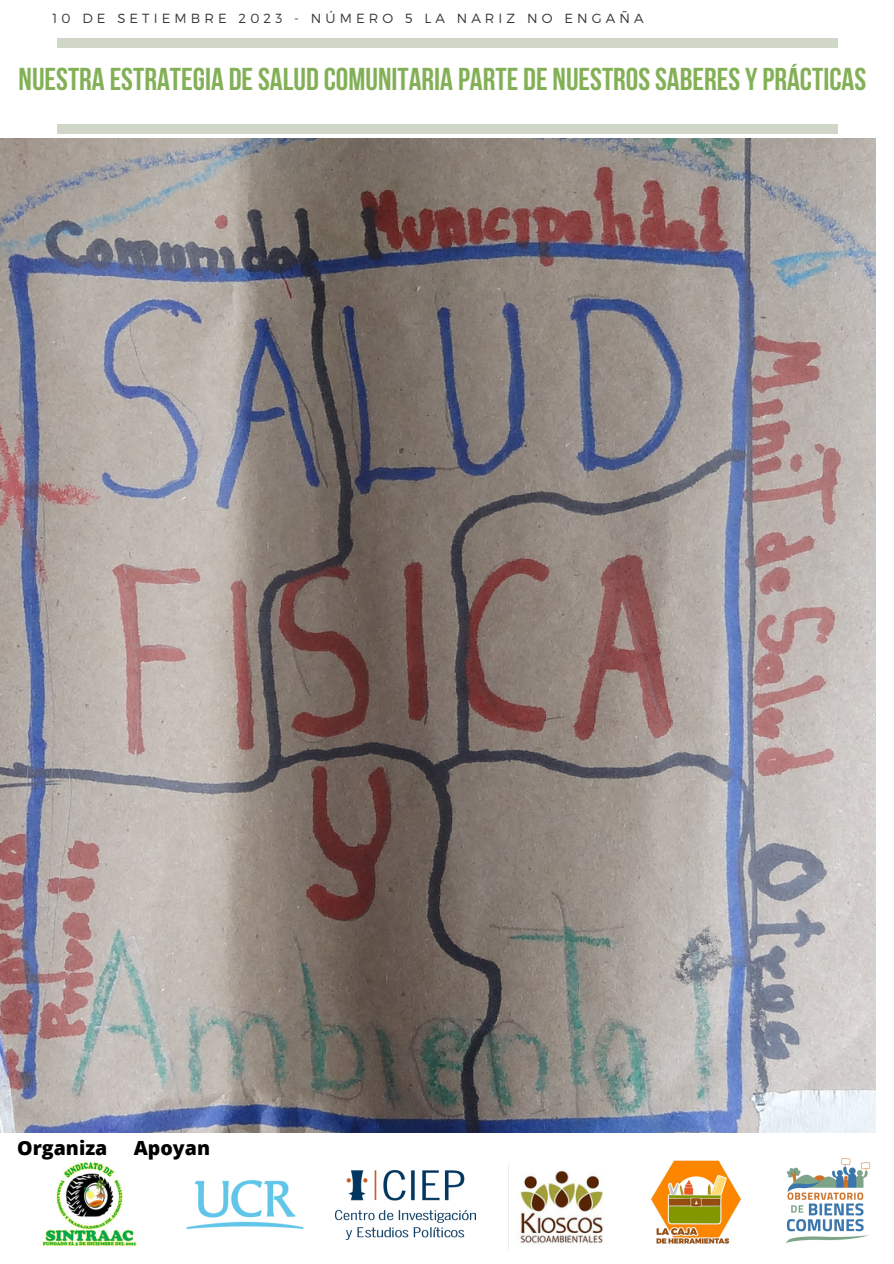
<style>
.page{position:relative;width:894px;height:1264px;background:#fff}
.page>*{position:absolute;margin:0;border:0;box-sizing:border-box;transform-origin:0 0}
.t1{font:700 31.5px "Bebas Neue";color:#83b056}
.t2{font:800 19.5px "Open Sans";color:#000}
.t3{font:300 13.2px "Montserrat";letter-spacing:.31em;color:#383637}
</style>
<div class="page">
<img style="left:0;top:139px;width:875px;height:993px">
<div style="left:57px;top:38px;width:780px;height:9px;background:#d0d7c9"></div>
<div style="left:57px;top:124px;width:780px;height:9px;background:#d0d7c9"></div>
<img style="left:42px;top:1161px;width:95px;height:86px">
<img style="left:651px;top:1160px;width:90px;height:84px">
<img style="left:186px;top:1180px;width:118px;height:49px">
<img style="left:335px;top:1170px;width:140px;height:68px">
<img style="left:785px;top:1158px;width:86px;height:85px">
<img style="left:508px;top:1164px;width:95px;height:85px">
<p class="t3" style="left:52px;top:9px;width:592px">10 DE SETIEMBRE 2023 - NÚMERO 5 LA NARIZ NO ENGAÑA</p>
<p class="t1" style="left:19px;top:66px;width:848px">NUESTRA ESTRATEGIA DE SALUD COMUNITARIA PARTE DE NUESTROS SABERES Y PRÁCTICAS</p>
<p class="t2" style="left:17px;top:1134px;width:92px">Organiza</p>
<p class="t2" style="left:134px;top:1134px;width:78px">Apoyan</p>
</div>
